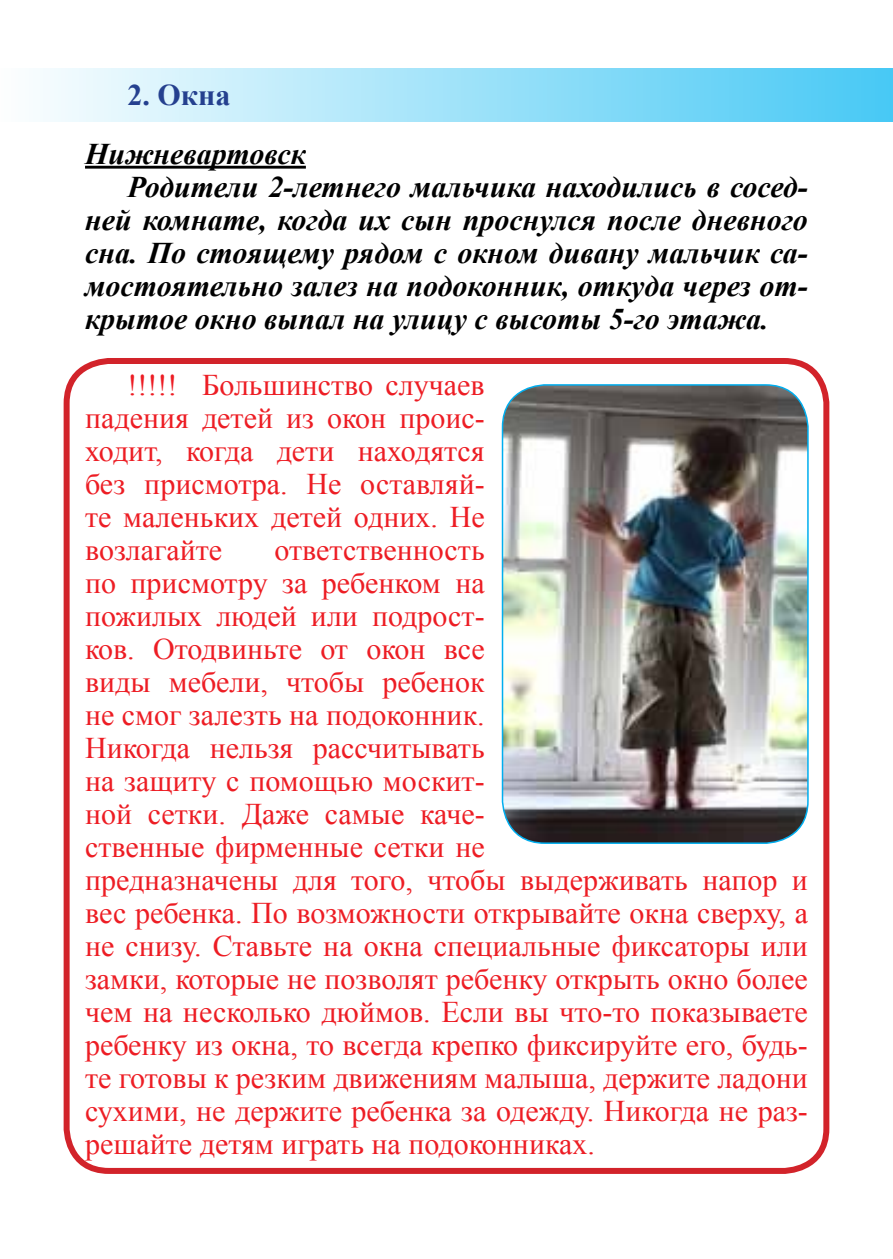
<style>
.page{position:relative;width:893px;height:1259px;background:#fff}
.page>*{position:absolute;margin:0;border:0;box-sizing:border-box;transform-origin:0 0}
.t1{font:30px/33px "Times New Roman";color:#ed1d24;text-align:justify}
.t2{font:italic 700 30px "Times New Roman";color:#000}
.t3{font:700 30px "Times New Roman";color:#25408f}
</style>
<div class="page">
<div style="left:64px;top:358px;width:765px;height:816px;border:6px solid #d2232a;border-radius:43px"></div>
<div style="left:0;top:68px;width:893px;height:54px;background:linear-gradient(to right,#fdfefe,#47c9f5)"></div>
<hr style="left:85px;top:166px;width:221px;height:3px;background:#000">
<img style="left:502px;top:385px;width:306px;height:458px">
<div style="left:502px;top:384px;width:307px;height:460px;border:2px solid #00aeef;border-radius:43px"></div>
<p class="t3" style="left:128px;top:75px;width:104px">2. Окна</p>
<p class="t2" style="left:85px;top:133px;width:222px">Нижневартовск</p>
<p class="t2" style="left:128px;top:166px;width:682px">Родители 2-летнего мальчика находились в сосед-</p>
<p class="t2" style="left:85px;top:199px;width:724px">ней комнате, когда их сын проснулся после дневного</p>
<p class="t2" style="left:85px;top:232px;width:724px">сна. По стоящему рядом с окном дивану мальчик са-</p>
<p class="t2" style="left:85px;top:265px;width:724px">мостоятельно залез на подоконник, откуда через от-</p>
<p class="t2" style="left:85px;top:298px;width:685px">крытое окно выпал на улицу с высоты 5-го этажа.</p>
<p class="t1" style="left:85px;top:368px;width:401px;text-indent:43px">!!!!! Большинство случаев падения детей из окон проис&shy;ходит, когда дети находятся без присмотра. Не оставляй&shy;те маленьких детей одних. Не возлагайте</p>
<p class="t1" style="left:85px;top:533px;width:724px;text-align:left;text-indent:189px">ответственность<br>по присмотру за ребенком на<br>пожилых людей или подрост-<br>ков. Отодвиньте от окон все<br>виды мебели, чтобы ребенок<br>не смог залезть на подоконник.<br>Никогда нельзя рассчитывать<br>на защиту с помощью москит-<br>ной сетки. Даже самые каче-<br>ственные фирменные сетки не<br>предназначены для того, чтобы выдерживать напор и вес ребенка. По возможности открывайте окна сверху, а не снизу. Ставьте на окна специальные фиксаторы или замки, которые не позволят ребенку открыть окно более чем на несколько дюймов. Если вы что-то показываете ребенку из окна, то всегда крепко фиксируйте его, будь&shy;те готовы к резким движениям малыша, держите ладони сухими, не держите ребенка за одежду. Никогда не раз&shy;решайте детям играть на подоконниках.</p>
</div>
